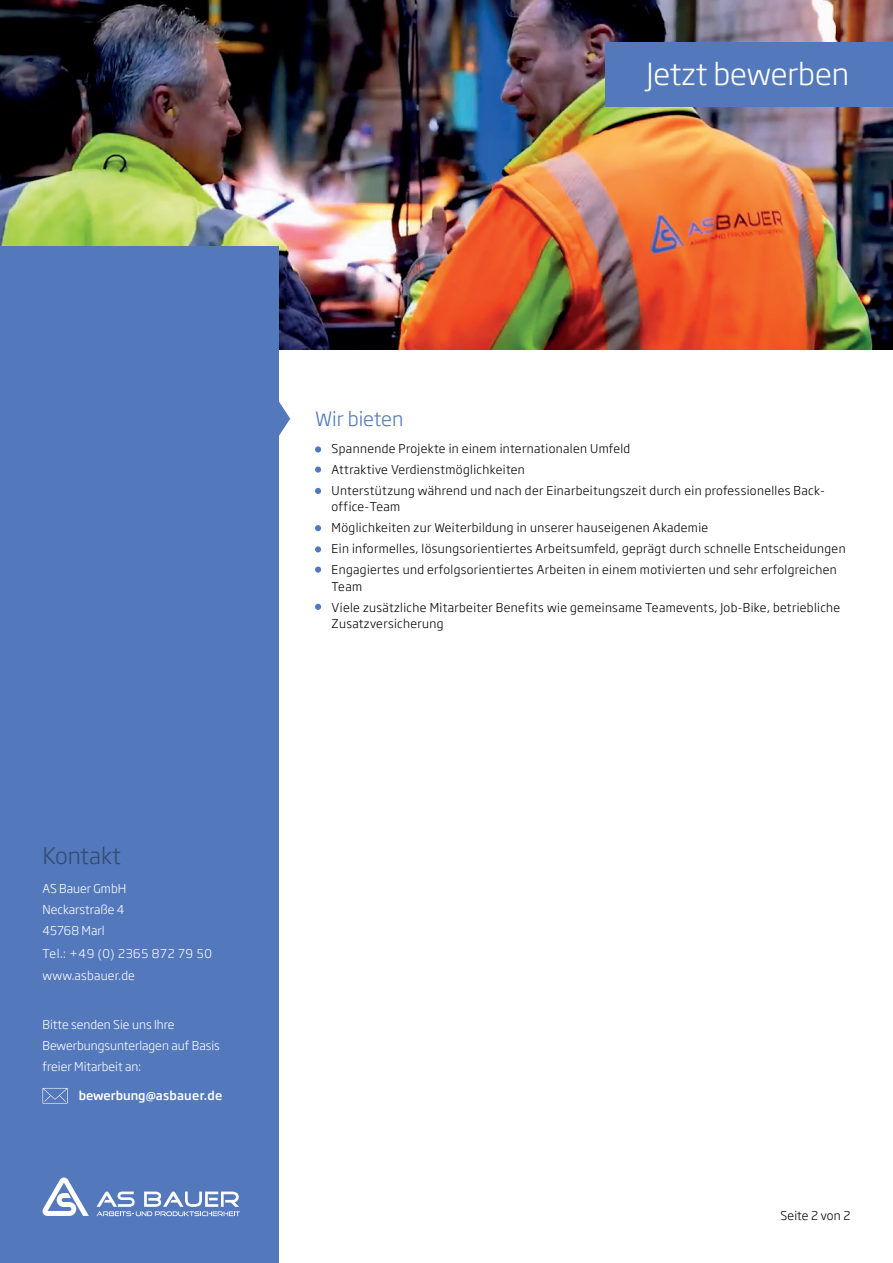
<style>
.page{position:relative;width:893px;height:1263px;background:#fff}
.page>*{position:absolute;margin:0;border:0;box-sizing:border-box;transform-origin:0 0}
.t1{font:300 30px "Soho Gothic Pro";color:#fff}
.t2{font:300 22.5px "Soho Gothic Pro";color:#324c72}
.t3{font:300 19.5px "Soho Gothic Pro";color:#5378bc}
.t4{font:300 12px/21px "Soho Gothic Pro";letter-spacing:.03em;color:#000001}
.t5{font:300 12px/21px "Soho Gothic Pro";color:#fff}
.t6{font:300 12px/22.5px "Soho Gothic Pro";letter-spacing:.02em;color:#fff}
.t7{font:500 12px "Soho Gothic Pro";color:#fff}
.t8{font:300 12px "Soho Gothic Pro";letter-spacing:.01em;color:#000001}
</style>
<div class="page">
<svg style="left:315px;top:446px;width:6px;height:6px"></svg>
<div style="left:315px;top:466px;width:6px;height:7px;background:#5378bc;border-radius:50%"></div>
<svg style="left:315px;top:488px;width:6px;height:6px"></svg>
<svg style="left:279px;top:402px;width:11px;height:34px"></svg>
<svg style="left:315px;top:525px;width:6px;height:6px"></svg>
<svg style="left:315px;top:546px;width:6px;height:6px"></svg>
<div style="left:315px;top:566px;width:6px;height:7px;background:#5378bc;border-radius:50%"></div>
<svg style="left:315px;top:604px;width:6px;height:6px"></svg>
<img style="left:0;top:0;width:893px;height:349px">
<div style="left:0;top:247px;width:279px;height:1016px;background:#5378bc"></div>
<div style="left:605px;top:43px;width:288px;height:64px;background:#5378bc"></div>
<svg style="left:43px;top:1177px;width:46px;height:39px"></svg>
<svg style="left:97px;top:1191px;width:143px;height:25px"></svg>
<svg style="left:43px;top:1088px;width:25px;height:15px"></svg>
<h1 class="t1" style="left:646px;top:51px;width:204px">Jetzt bewerben</h1>
<h2 class="t2" style="left:43px;top:839px;width:80px">Kontakt</h2>
<p class="t5" style="left:43px;top:877px;width:85px">AS Bauer GmbH<br>Neckarstraße 4<br>45768 Marl</p>
<p class="t6" style="left:43px;top:941px;width:171px">Tel.: +49 (0) 2365 872 79 50 www.asbauer.de</p>
<p class="t5" style="left:43px;top:1013px;width:179px">Bitte senden Sie uns Ihre<br>Bewerbungsunterlagen auf Basis freier Mitarbeit an:</p>
<p class="t7" style="left:79px;top:1086px;width:145px">bewerbung@asbauer.de</p>
<h3 class="t3" style="left:315px;top:403px;width:90px">Wir bieten</h3>
<p class="t4" style="left:332px;top:437px;width:495px">Spannende Projekte in einem internationalen Umfeld<br>Attraktive Verdienstmöglichkeiten<br>Unterstützung während und nach der Einarbeitungszeit durch ein professionelles Back-</p>
<p class="t4" style="left:332px;top:495px;width:515px">office-Team<br>Möglichkeiten zur Weiterbildung in unserer hauseigenen Akademie<br>Ein informelles, lösungsorientiertes Arbeitsumfeld, geprägt durch schnelle Entscheidungen Engagiertes und erfolgsorientiertes Arbeiten in einem motivierten und sehr erfolgreichen</p>
<p class="t4" style="left:332px;top:575px;width:510px">Team<br>Viele zusätzliche Mitarbeiter Benefits wie gemeinsame Teamevents, Job-Bike, betriebliche</p>
<p class="t4" style="left:332px;top:612px;width:114px">Zusatzversicherung</p>
<p class="t8" style="left:780px;top:1207px;width:71px">Seite 2 von 2</p>
</div>
